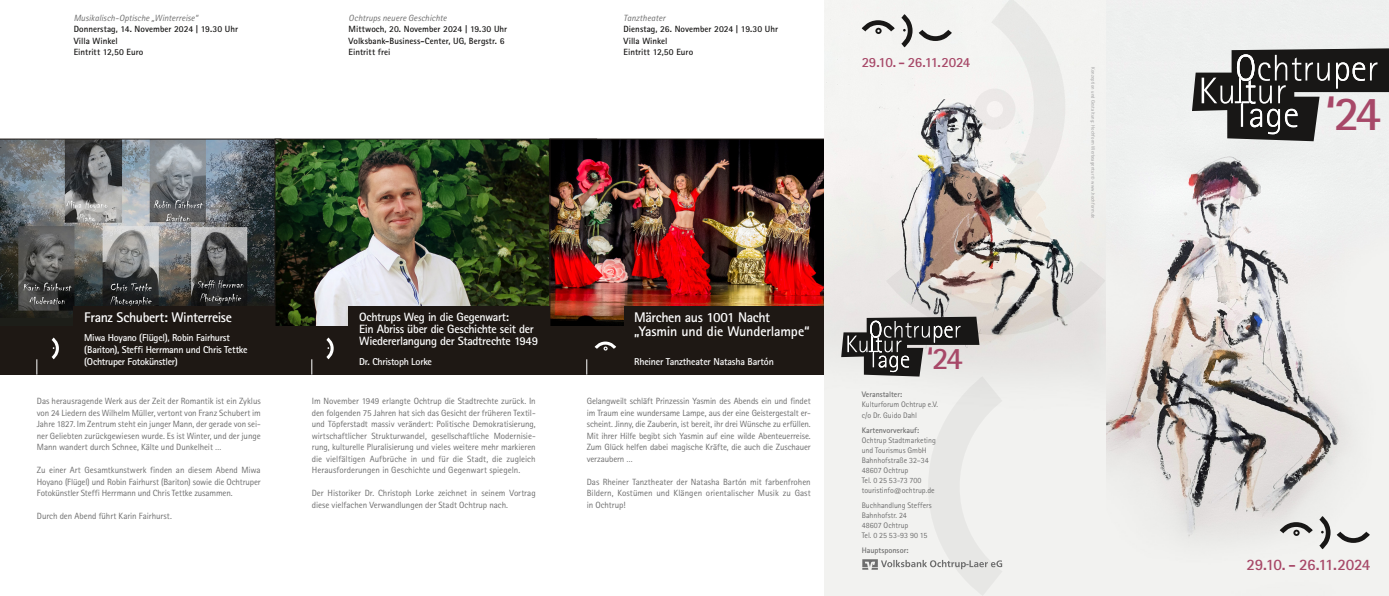
<style>
.page{position:relative;width:1389px;height:596px;background:#fff}
.page>*{position:absolute;margin:0;border:0;box-sizing:border-box;transform-origin:0 0}
.t1{font:700 48.7px "Rotis Sans Serif";color:#a74868}
.t2{font:700 31.3px "Rotis Sans Serif";color:#a74868}
.t3{font:700 16px "Rotis Sans Serif";letter-spacing:-.035em;color:#a74868}
.t4{font:700 14px/14px "Rotis Sans Serif";letter-spacing:-.025em;color:#fff}
.t5{font:700 14px "Rotis Sans Serif";letter-spacing:-.035em;color:#a74868}
.t6{font:700 12px/12px "Rotis Sans Serif";letter-spacing:-.03em;color:#fff}
.t7{font:700 10px/12px "Rotis Sans Serif";letter-spacing:-.03em;color:#fff}
.t8{font:9px/11.5px "Rotis Sans Serif";letter-spacing:-.005em;color:#6e6e6e;text-align:justify}
.t9{font:700 9px/11.5px "Rotis Sans Serif";color:#181716}
.t10{font:italic 9px "Rotis Sans Serif";color:#6e6e6e}
.t11{font:8px/10px "Rotis Sans Serif";color:#6e6e6e}
.t12{font:700 8px "Rotis Sans Serif";color:#6e6e6e}
.t13{font:5px "Rotis Sans Serif";letter-spacing:.02em;color:#9c9c9d}
.s1{font-size:6.7px}
</style>
<div class="page">
<svg style="left:0;top:139px;width:275px;height:187px;background:#64686a"></svg>
<img style="left:277px;top:141px;width:273px;height:185px">
<img style="left:552px;top:141px;width:273px;height:184px">
<div style="left:349px;top:306px;width:201px;height:33px;background:#1e1814"></div>
<div style="left:74px;top:306px;width:201px;height:33px;background:#1e1814"></div>
<div style="left:624px;top:306px;width:206px;height:33px;background:#1e1814"></div>
<div style="left:0;top:326px;width:830px;height:48px;background:#1e1814"></div>
<svg style="left:37px;top:359px;width:1px;height:15px"></svg>
<svg style="left:312px;top:359px;width:1px;height:15px"></svg>
<svg style="left:587px;top:359px;width:1px;height:15px"></svg>
<img style="left:1106px;top:0;width:283px;height:595px">
<div style="left:825px;top:0;width:281px;height:595px;background:#f2f2f0"></div>
<svg style="left:1280px;top:515px;width:90px;height:34px"></svg>
<svg style="left:1192px;top:48px;width:197px;height:93px"></svg>
<svg style="left:886px;top:0;width:220px;height:595px"></svg>
<svg style="left:862px;top:14px;width:90px;height:33px"></svg>
<svg style="left:862px;top:559px;width:140px;height:10px"></svg>
<svg style="left:595px;top:341px;width:21px;height:9px"></svg>
<svg style="left:841px;top:316px;width:138px;height:60px"></svg>
<svg style="left:52px;top:337px;width:7px;height:22px"></svg>
<svg style="left:326px;top:337px;width:8px;height:22px"></svg>
<p class="t10" style="left:74px;top:12px;width:126px">Musikalisch-Optische „Winterreise“</p>
<p class="t9" style="left:74px;top:23px;width:166px">Donnerstag, 14. November 2024 | 19.30 Uhr<br>Villa Winkel<br>Eintritt 12,50 Euro</p>
<p class="t10" style="left:349px;top:12px;width:100px">Ochtrups neuere Geschichte</p>
<p class="t9" style="left:349px;top:23px;width:160px">Mittwoch, 20. November 2024 | 19.30 Uhr<br>Volksbank-Business-Center, UG, Bergstr. 6<br>Eintritt frei</p>
<p class="t10" style="left:624px;top:12px;width:43px">Tanztheater</p>
<p class="t9" style="left:624px;top:23px;width:156px">Dienstag, 26. November 2024 | 19.30 Uhr<br>Villa Winkel<br>Eintritt 12,50 Euro</p>
<h3 class="t5" style="left:862px;top:53px;width:110px">29.10. - 26.11.2024</h3>
<h3 class="t6" style="left:359px;top:310px;width:180px">Ochtrups Weg in die Gegenwart:<br>Ein Abriss über die Geschichte seit der<br>Wiedererlangung der Stadtrechte 1949</h3>
<h3 class="t4" style="left:84px;top:310px;width:149px">Franz Schubert: Winterreise</h3>
<h3 class="t4" style="left:634px;top:310px;width:177px">Märchen aus 1001 Nacht „Yasmin und die Wunderlampe“</h3>
<p class="t7" style="left:359px;top:355px;width:74px">Dr. Christoph Lorke</p>
<p class="t7" style="left:634px;top:355px;width:141px">Rheiner Tanztheater Natasha Bartón</p>
<p class="t7" style="left:84px;top:331px;width:165px">Miwa Hoyano (Flügel), Robin Fairhurst (Bariton), Steffi Herrmann und Chris Tettke (Ochtruper Fotokünstler)</p>
<p class="t8" style="left:37px;top:395px;width:225px">Das herausragende Werk aus der Zeit der Romantik ist ein Zyklus von 24 Liedern des Wilhelm Müller, vertont von Franz Schubert im Jahre 1827. Im Zentrum steht ein junger Mann, der gerade von sei&shy;ner Geliebten zurückgewiesen wurde. Es ist Winter, und der junge Mann wandert durch Schnee, Kälte und Dunkelheit …</p>
<p class="t8" style="left:37px;top:464px;width:225px">Zu einer Art Gesamtkunstwerk finden an diesem Abend Miwa Hoyano (Flügel) und Robin Fairhurst (Bariton) sowie die Ochtruper Fotokünstler Steffi Herrmann und Chris Tettke zusammen.</p>
<p class="t8" style="left:37px;top:510px;width:137px">Durch den Abend führt Karin Fairhurst.</p>
<p class="t8" style="left:312px;top:395px;width:225px">Im November 1949 erlangte Ochtrup die Stadtrechte zurück. In den folgenden 75 Jahren hat sich das Gesicht der früheren Textil&shy;und Töpferstadt massiv verändert: Politische Demokratisierung, wirtschaftlicher Strukturwandel, gesellschaftliche Modernisie&shy;rung, kulturelle Pluralisierung und vieles weitere mehr markieren die vielfältigen Aufbrüche in und für die Stadt, die zugleich Herausforderungen in Geschichte und Gegenwart spiegeln.</p>
<p class="t8" style="left:312px;top:487px;width:225px">Der Historiker Dr. Christoph Lorke zeichnet in seinem Vortrag diese vielfachen Verwandlungen der Stadt Ochtrup nach.</p>
<p class="t8" style="left:587px;top:395px;width:225px">Gelangweilt schläft Prinzessin Yasmin des Abends ein und findet im Traum eine wundersame Lampe, aus der eine Geistergestalt er&shy;scheint. Jinny, die Zauberin, ist bereit, ihr drei Wünsche zu erfüllen.<br>Mit ihrer Hilfe begibt sich Yasmin auf eine wilde Abenteuerreise.<br>Zum Glück helfen dabei magische Kräfte, die auch die Zuschauer verzaubern …</p>
<p class="t8" style="left:587px;top:475px;width:225px">Das Rheiner Tanztheater der Natasha Bartón mit farbenfrohen Bildern, Kostümen und Klängen orientalischer Musik zu Gast in Ochtrup!</p>
<h2 class="t2" style="left:927px;top:338px;width:38px">‘24</h2>
<p class="t12" style="left:862px;top:389px;width:42px">Veranstalter:</p>
<p class="t11" style="left:862px;top:399px;width:78px">Kulturforum Ochtrup e.V. c/o Dr. Guido Dahl</p>
<p class="t12" style="left:862px;top:424px;width:59px">Kartenvorverkauf:</p>
<p class="t11" style="left:862px;top:434px;width:76px">Ochtrup Stadtmarketing und Tourismus GmbH<br>Bahnhofstraße 32–34<br>48607 Ochtrup<br>Tel. 0 25 53-73 700 touristinfo@ochtrup.de</p>
<p class="t11" style="left:862px;top:499px;width:72px">Buchhandlung Steffers<br>Bahnhofstr. 24<br>48607 Ochtrup<br>Tel. 0 25 53-93 90 15</p>
<p class="t12" style="left:862px;top:544px;width:48px">Hauptsponsor:</p>
<p class="t13" style="left:1096px;top:67px;width:153px;rotate:90deg">Konzeption und Gestaltung: Hochform Werbeagentur <span class="s1">©</span> www.hochform.de</p>
<h1 class="t1" style="left:1326px;top:82px;width:57px">‘24</h1>
<h3 class="t3" style="left:1246px;top:554px;width:126px">29.10. - 26.11.2024</h3>
</div>
